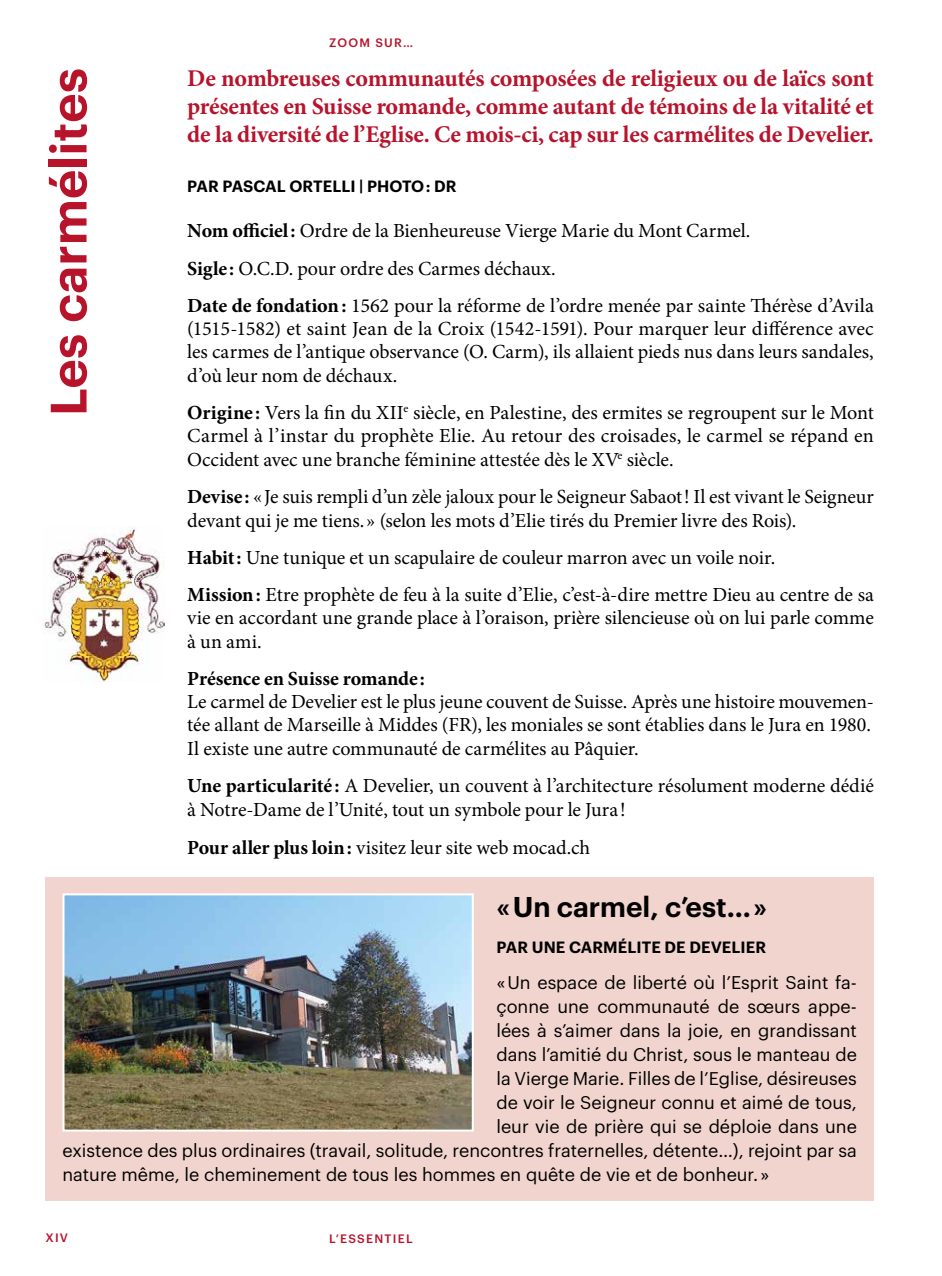
<style>
.page{position:relative;width:942px;height:1276px;background:#fff}
.page>*{position:absolute;margin:0;border:0;box-sizing:border-box;transform-origin:0 0}
.t1{font:600 50px "Graphik";color:#b7142c}
.t2{font:600 28px "Graphik";color:#000}
.t3{font:700 24px/28px "Minion Pro";letter-spacing:-.01em;color:#b7142c;text-align:justify}
.t4{font:20px/23.6px "Minion Pro";letter-spacing:-.01em;color:#000}
.t5{font:700 20px "Minion Pro";letter-spacing:-.005em;color:#000}
.t6{font:18px "Graphik";color:#000}
.t7{font:600 16px "Graphik";letter-spacing:.005em;color:#000}
.t8{font:500 12px "Graphik";letter-spacing:.105em;color:#b7142c}
.s1{font-weight:700}
</style>
<div class="page">
<div style="left:45px;top:877px;width:828px;height:323px;background:#f0d4cd"></div>
<img style="left:43px;top:527px;width:121px;height:154px">
<img style="left:65px;top:896px;width:405px;height:232px">
<div style="left:62px;top:893px;width:411px;height:238px;border:2px solid #fff"></div>
<h1 class="t1" style="left:30px;top:416px;width:349px;rotate:-90deg">Les carmélites</h1>
<p class="t8" style="left:329px;top:34px;width:86px">ZOOM SUR…</p>
<p class="t3" style="left:187px;top:64px;width:688px">De nombreuses communautés composées de religieux ou de laïcs sont présentes en Suisse romande, comme autant de témoins de la vitalité et de la diversité de l’Eglise. Ce mois-ci, cap sur les carmélites de Develier.</p>
<p class="t7" style="left:187px;top:174px;width:271px">PAR PASCAL ORTELLI | PHOTO : DR</p>
<p class="t4" style="left:187px;top:212px;width:687px;line-height:37.6px"><span class="s1">Nom officiel:</span> Ordre de la Bienheureuse Vierge Marie du Mont Carmel.<br><span class="s1">Sigle:</span> O.C.D. pour ordre des Carmes déchaux.<br><span class="s1">Date de fondation:</span> 1562 pour la réforme de l’ordre menée par sainte Thérèse d’Avila</p>
<p class="t4" style="left:187px;top:317px;width:687px;text-align:justify">(1515-1582) et saint Jean de la Croix (1542-1591). Pour marquer leur différence avec les carmes de l’antique observance (O. Carm), ils allaient pieds nus dans leurs sandales, d’où leur nom de déchaux.</p>
<p class="t4" style="left:187px;top:401px;width:687px;text-align:justify"><span class="s1">Origine:</span> Vers la fin du XII<sup>e</sup> siècle, en Palestine, des ermites se regroupent sur le Mont Carmel à l’instar du prophète Elie. Au retour des croisades, le carmel se répand en Occident avec une branche féminine attestée dès le XV<sup>e</sup> siècle.</p>
<p class="t4" style="left:187px;top:485px;width:687px"><span class="s1">Devise:</span> «Je suis rempli d’un zèle jaloux pour le Seigneur Sabaot! Il est vivant le Seigneur devant qui je me tiens.» (selon les mots d’Elie tirés du Premier livre des Rois).</p>
<p class="t4" style="left:187px;top:539px;width:688px;line-height:37px"><span class="s1">Habit:</span> Une tunique et un scapulaire de couleur marron avec un voile noir.<br><span class="s1">Mission:</span> Etre prophète de feu à la suite d’Elie, c’est-à-dire mettre Dieu au centre de sa</p>
<p class="t4" style="left:187px;top:606px;width:687px">vie en accordant une grande place à l’oraison, prière silencieuse où on lui parle comme à un ami.</p>
<p class="t5" style="left:187px;top:664px;width:239px">Présence en Suisse romande:</p>
<p class="t4" style="left:187px;top:690px;width:687px">Le carmel de Develier est le plus jeune couvent de Suisse. Après une histoire mouvemen&shy;tée allant de Marseille à Middes (FR), les moniales se sont établies dans le Jura en 1980.<br>Il existe une autre communauté de carmélites au Pâquier.</p>
<p class="t4" style="left:187px;top:774px;width:688px"><span class="s1">Une particularité :</span> A Develier, un couvent à l’architecture résolument moderne dédié à Notre-Dame de l’Unité, tout un symbole pour le Jura!</p>
<p class="t4" style="left:187px;top:836px;width:404px"><span class="s1">Pour aller plus loin:</span> visitez leur site web mocad.ch</p>
<h2 class="t2" style="left:496px;top:885px;width:272px">« Un carmel, c’est… »</h2>
<p class="t7" style="left:496px;top:935px;width:271px">PAR UNE CARMÉLITE DE DEVELIER</p>
<p class="t6" style="left:496px;top:969px;width:362px">« Un espace de liberté où l’Esprit Saint fa-</p>
<p class="t6" style="left:496px;top:993px;width:362px">çonne une communauté de sœurs appe-</p>
<p class="t6" style="left:496px;top:1017px;width:362px">lées à s’aimer dans la joie, en grandissant</p>
<p class="t6" style="left:496px;top:1041px;width:362px">dans l’amitié du Christ, sous le manteau de</p>
<p class="t6" style="left:496px;top:1065px;width:362px">la Vierge Marie. Filles de l’Eglise, désireuses</p>
<p class="t6" style="left:496px;top:1089px;width:362px">de voir le Seigneur connu et aimé de tous,</p>
<p class="t6" style="left:496px;top:1113px;width:362px">leur vie de prière qui se déploie dans une</p>
<p class="t6" style="left:62px;top:1137px;width:795px">existence des plus ordinaires (travail, solitude, rencontres fraternelles, détente…), rejoint par sa</p>
<p class="t6" style="left:62px;top:1161px;width:708px">nature même, le cheminement de tous les hommes en quête de vie et de bonheur. »</p>
<p class="t8" style="left:45px;top:1228px;width:24px">XIV</p>
<p class="t8" style="left:329px;top:1229px;width:85px">L’ESSENTIEL</p>
</div>
